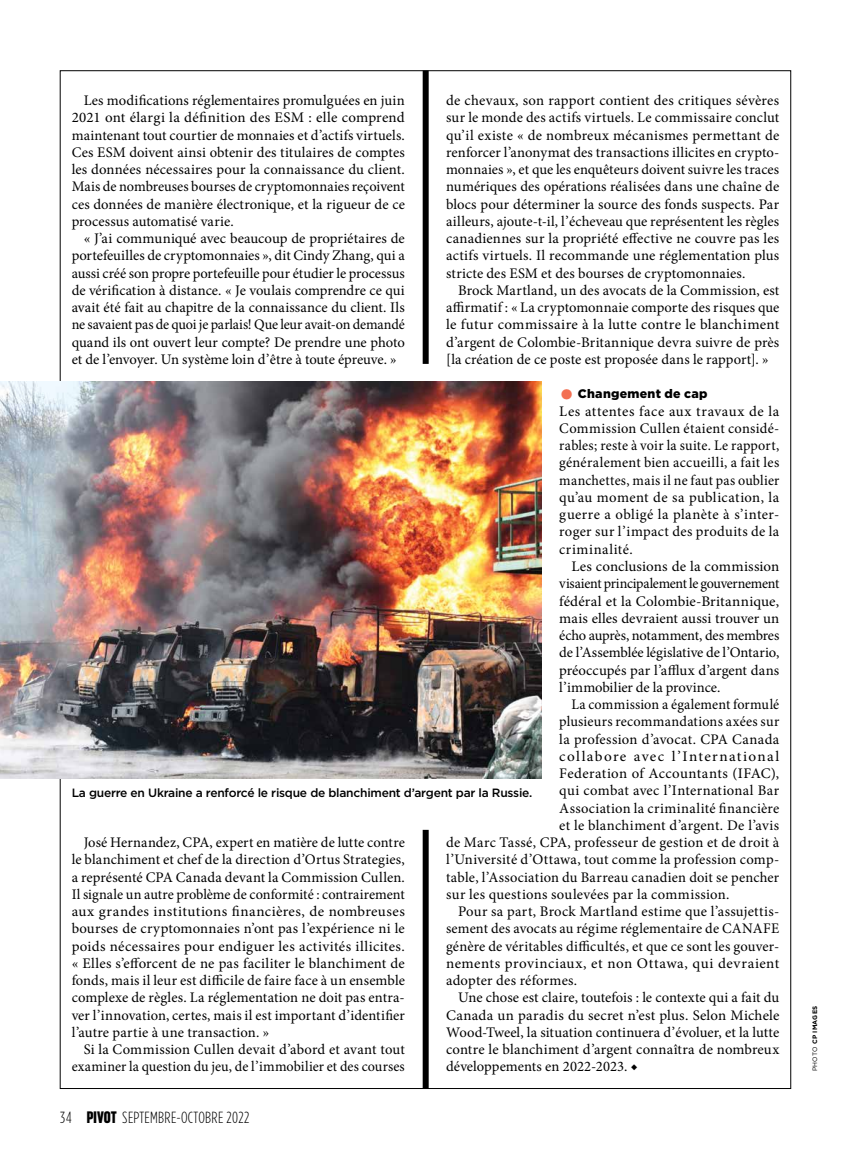
<style>
.page{position:relative;width:851px;height:1175px;background:#fff}
.page>*{position:absolute;margin:0;border:0;box-sizing:border-box;transform-origin:0 0}
.t1{font:900 30.3px "Gotham";color:#f37053}
.t2{font:300 16.2px "Gotham Condensed";letter-spacing:.02em;color:#000}
.t3{font:14.7px/17.2px "Minion Pro";letter-spacing:.015em;color:#000;text-align:justify}
.t4{font:14.7px "Minion Pro";letter-spacing:.085em;color:#000;scale:1.04 1}
.t5{font:900 12.3px "Gotham";letter-spacing:.02em;color:#000}
.t6{font:500 12px "Gotham";letter-spacing:-.02em;color:#000}
.t7{font:700 6.3px "Gotham";letter-spacing:.05em;color:#000}
.s1{font-family:"Sharp Grotesk Bold 14";font-weight:400}
.s2{font-weight:400}
</style>
<div class="page">
<div style="left:422px;top:830px;width:6px;height:258px;background:#000"></div>
<div style="left:422px;top:70px;width:6px;height:294px;background:#000"></div>
<img style="left:0;top:381px;width:541px;height:397px">
<p class="t3" style="left:72px;top:92px;width:335px;text-indent:12px">Les modifications réglementaires promulguées en juin 2021 ont élargi la définition des ESM : elle comprend maintenant tout courtier de monnaies et d’actifs virtuels.<br>Ces ESM doivent ainsi obtenir des titulaires de comptes les données nécessaires pour la connaissance du client.<br>Mais de nombreuses bourses de cryptomonnaies reçoivent ces données de manière électronique, et la rigueur de ce processus automatisé varie.</p>
<p class="t3" style="left:72px;top:230px;width:335px;text-indent:12px">« J’ai communiqué avec beaucoup de propriétaires de portefeuilles de cryptomonnaies », dit Cindy Zhang, qui a aussi créé son propre portefeuille pour étudier le processus de vérification à distance. « Je voulais comprendre ce qui avait été fait au chapitre de la connaissance du client. Ils ne savaient pas de quoi je parlais! Que leur avait-on demandé quand ils ont ouvert leur compte? De prendre une photo et de l’envoyer. Un système loin d’être à toute épreuve. »</p>
<p class="t3" style="left:446px;top:92px;width:335px">de chevaux, son rapport contient des critiques sévères sur le monde des actifs virtuels. Le commissaire conclut qu’il existe « de nombreux mécanismes permettant de renforcer l’anonymat des transactions illicites en crypto&shy;monnaies », et que les enquêteurs doivent suivre les traces numériques des opérations réalisées dans une chaîne de blocs pour déterminer la source des fonds suspects. Par ailleurs, ajoute-t-il, l’écheveau que représentent les règles canadiennes sur la propriété effective ne couvre pas les actifs virtuels. Il recommande une réglementation plus stricte des ESM et des bourses de cryptomonnaies.</p>
<p class="t3" style="left:446px;top:281px;width:335px;text-indent:12px">Brock Martland, un des avocats de la Commission, est affirmatif : « La cryptomonnaie comporte des risques que le futur commissaire à la lutte contre le blanchiment d’argent de Colombie-Britannique devra suivre de près [la création de ce poste est proposée dans le rapport]. »</p>
<p class="t5" style="left:578px;top:385px;width:131px">Changement de cap</p>
<p class="t3" style="left:559px;top:402px;width:221px">Les attentes face aux travaux de la Commission Cullen étaient considé&shy;rables; reste à voir la suite. Le rapport, généralement bien accueilli, a fait les manchettes, mais il ne faut pas oublier qu’au moment de sa publication, la guerre a obligé la planète à s’inter&shy;roger sur l’impact des produits de la criminalité.</p>
<p class="t3" style="left:559px;top:558px;width:221px;text-indent:12px">Les conclusions de la commission visaient principalement le gouvernement fédéral et la Colombie-Britannique, mais elles devraient aussi trouver un écho auprès, notamment, des membres de l’Assemblée législative de l’Ontario, préoccupés par l’afflux d’argent dans l’immobilier de la province.</p>
<p class="t3" style="left:571px;top:696px;width:209px">La commission a également formulé</p>
<p class="t3" style="left:559px;top:713px;width:221px">plusieurs recommandations axées sur</p>
<p class="t3" style="left:559px;top:730px;width:221px">la profession d’avocat. CPA Canada</p>
<p class="t4" style="left:559px;top:746px;width:213px">collabore avec l’International</p>
<p class="t3" style="left:559px;top:765px;width:221px">Federation of Accountants (IFAC),</p>
<p class="t3" style="left:559px;top:782px;width:221px">qui combat avec l’International Bar</p>
<p class="t3" style="left:559px;top:799px;width:221px">Association la criminalité financière</p>
<p class="t3" style="left:559px;top:816px;width:221px">et le blanchiment d’argent. De l’avis</p>
<p class="t3" style="left:446px;top:833px;width:334px">de Marc Tassé, CPA, professeur de gestion et de droit à</p>
<p class="t3" style="left:446px;top:851px;width:335px">l’Université d’Ottawa, tout comme la profession comp-</p>
<p class="t3" style="left:446px;top:868px;width:335px">table, l’Association du Barreau canadien doit se pencher</p>
<p class="t3" style="left:446px;top:885px;width:285px">sur les questions soulevées par la commission.</p>
<p class="t3" style="left:446px;top:902px;width:335px;text-indent:12px">Pour sa part, Brock Martland estime que l’assujettis&shy;sement des avocats au régime réglementaire de CANAFE génère de véritables difficultés, et que ce sont les gouver&shy;nements provinciaux, et non Ottawa, qui devraient adopter des réformes.</p>
<p class="t3" style="left:446px;top:989px;width:335px;text-indent:12px">Une chose est claire, toutefois : le contexte qui a fait du Canada un paradis du secret n’est plus. Selon Michele Wood-Tweel, la situation continuera d’évoluer, et la lutte contre le blanchiment d’argent connaîtra de nombreux développements en 2022-2023. ◆</p>
<h1 class="t1" style="left:559px;top:373px;width:17px">•</h1>
<p class="t6" style="left:72px;top:784px;width:462px">La guerre en Ukraine a renforcé le risque de blanchiment d’argent par la Russie.</p>
<p class="t3" style="left:72px;top:834px;width:335px;text-indent:12px">José Hernandez, CPA, expert en matière de lutte contre le blanchiment et chef de la direction d’Ortus Strategies, a représenté CPA Canada devant la Commission Cullen.<br>Il signale un autre problème de conformité : contrairement aux grandes institutions financières, de nombreuses bourses de cryptomonnaies n’ont pas l’expérience ni le poids nécessaires pour endiguer les activités illicites. « Elles s’efforcent de ne pas faciliter le blanchiment de fonds, mais il leur est difficile de faire face à un ensemble complexe de règles. La réglementation ne doit pas entra&shy;ver l’innovation, certes, mais il est important d’identifier l’autre partie à une transaction. »</p>
<p class="t3" style="left:72px;top:1040px;width:335px;text-align:right">Si la Commission Cullen devait d’abord et avant tout examiner la question du jeu, de l’immobilier et des courses</p>
<p class="t2" style="left:60px;top:1108px;width:191px">34 <span class="s1">PIVOT</span> SEPTEMBRE-OCTOBRE 2022</p>
<p class="t7" style="left:810px;top:1071px;width:67px;rotate:-90deg"><span class="s2">PHOTO</span> CP IMAGES</p>
</div>
